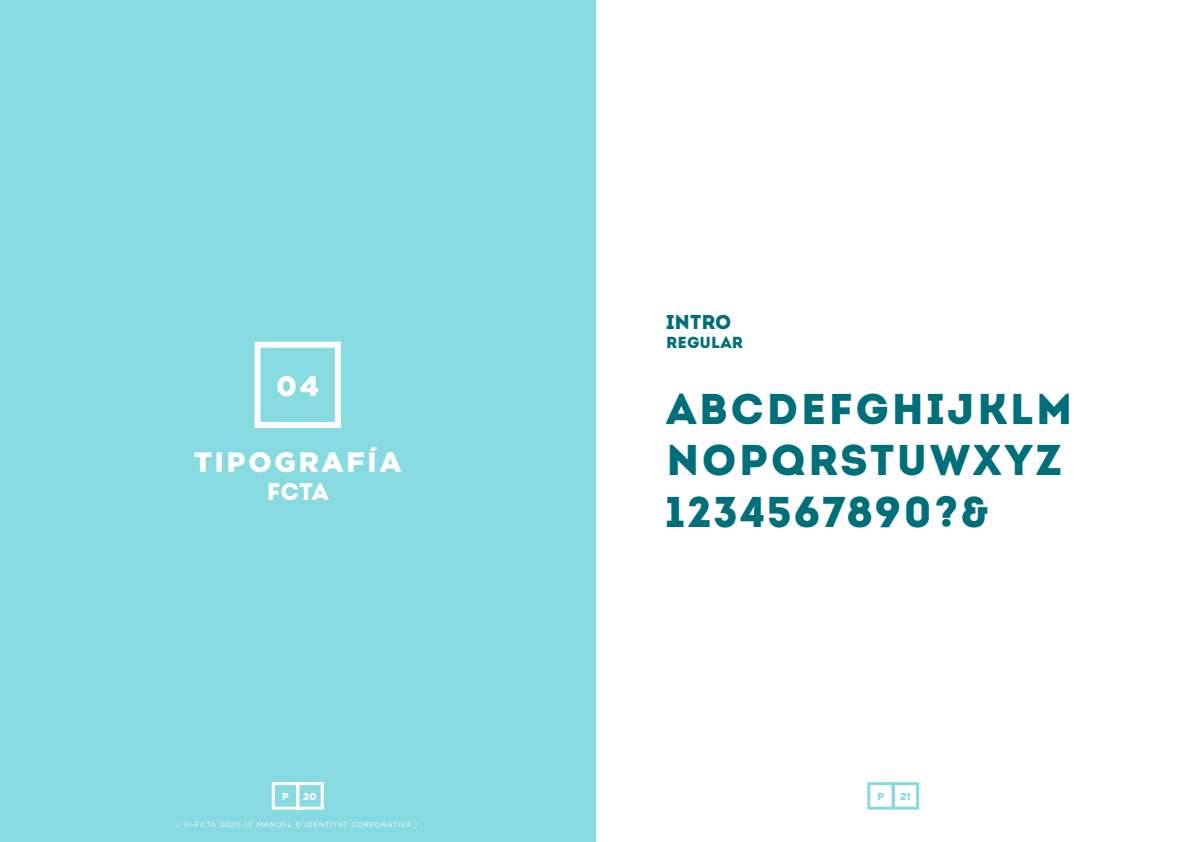
<style>
.page{position:relative;width:1191px;height:842px;background:#fff}
.page>*{position:absolute;margin:0;border:0;box-sizing:border-box;transform-origin:0 0}
.t1{font:43px/51.6px "Intro";letter-spacing:.05em;color:#006f79}
.t2{font:900 28px "Gotham";letter-spacing:.1em;color:#fff}
.t3{font:24px "Intro";color:#fff}
.t4{font:20px "Intro";color:#006f79}
.t5{font:16px "Intro";color:#006f79}
.t6{font:900 10px "Gotham";color:#fff}
.t7{font:900 10px "Gotham";color:#87dadf}
.t8{font:7px "Gotham";letter-spacing:.1em;color:#fff}
</style>
<div class="page">
<div style="left:0;top:0;width:595px;height:842px;background:#87dadf"></div>
<div style="left:272px;top:782px;width:27px;height:28px;border:3px solid #fff"></div>
<div style="left:296px;top:782px;width:28px;height:28px;border:3px solid #fff"></div>
<div style="left:867px;top:782px;width:27px;height:28px;border:3px solid #87dadf"></div>
<div style="left:891px;top:782px;width:28px;height:28px;border:3px solid #87dadf"></div>
<div style="left:254px;top:342px;width:87px;height:86px;border:6px solid #fff"></div>
<h2 class="t2" style="left:276px;top:367px;width:44px">04</h2>
<h2 class="t2" style="left:194px;top:442px;width:128px">TIPOGRAF</h2>
<h2 class="t2" style="left:367px;top:442px;width:30px">ÍA</h2>
<h3 class="t3" style="left:267px;top:477px;width:64px">FCTA</h3>
<h3 class="t4" style="left:666px;top:310px;width:67px">INTRO</h3>
<h3 class="t5" style="left:666px;top:333px;width:78px">REGULAR</h3>
<h1 class="t1" style="left:666px;top:383px;width:408px">ABCDEFGHIJKLM<br>NOPQRSTUWXYZ<br>1234567890?&amp;</h1>
<h3 class="t6" style="left:282px;top:789px;width:8px">P</h3>
<h3 class="t6" style="left:303px;top:789px;width:15px">20</h3>
<h3 class="t7" style="left:877px;top:789px;width:8px">P</h3>
<h3 class="t7" style="left:900px;top:789px;width:12px">21</h3>
<p class="t8" style="left:177px;top:820px;width:243px">/ in-FCTA 2020 /// MANUAL D’IDENTITAT CORPORATIVA /</p>
</div>
